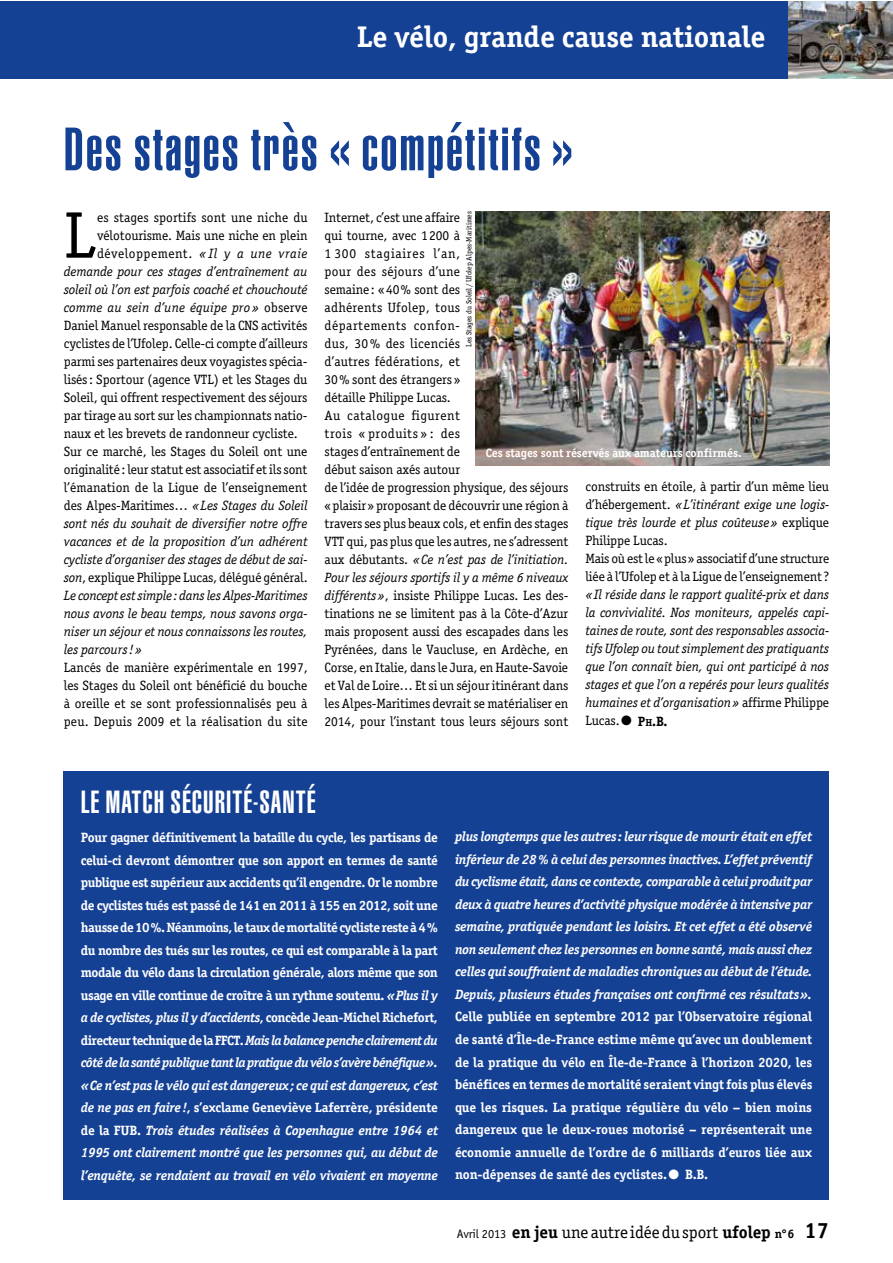
<style>
.page{position:relative;width:893px;height:1263px;background:#fff}
.page>*{position:absolute;margin:0;border:0;box-sizing:border-box;transform-origin:0 0}
.t1{font:66px "Officina Serif";color:#000}
.t2{font:900 extra-condensed 60px "Helvetica";letter-spacing:.035em;color:#154194}
.t3{font:900 extra-condensed 31.5px "Helvetica";letter-spacing:.03em;color:#fff}
.t4{font:700 30px "Officina Serif";letter-spacing:-.005em;color:#fff}
.t5{font:17.25px "Officina Serif";letter-spacing:-.005em;color:#000}
.t6{font:13.5px/18px "Officina Serif";letter-spacing:-.01em;color:#000}
.t7{font:700 13.5px/22.5px "Officina Serif";letter-spacing:-.015em;color:#fff;text-align:justify}
.t8{font:italic 13.5px/18px "Officina Serif";letter-spacing:-.01em;color:#000;text-align:justify}
.t9{font:italic 700 13.5px/22.5px "Officina Serif";letter-spacing:-.015em;color:#fff;text-align:justify}
.t10{font:italic 13.5px "Officina Serif";letter-spacing:.01em;color:#000}
.t11{font:13.5px "Officina Serif";letter-spacing:.03em;color:#000}
.t12{font:700 13.5px "Officina Serif";color:#000}
.t13{font:700 13.5px "Officina Serif";color:#fff}
.t14{font:700 12px "Officina Serif";letter-spacing:-.005em;color:#fff}
.t15{font:7.5px "Officina Serif";letter-spacing:-.005em;color:#000}
.s1{font-style:italic}
.s2{font-style:normal}
.s3{font-size:10.2px}
.s4{font-family:"Officina Sans";font-size:12.3px}
.s5{font-weight:700}
.s6{font-weight:700;font-size:12.3px}
.s7{font-weight:700;font-size:22.2px}
</style>
<div class="page">
<div style="left:0;top:1px;width:892px;height:78px;background:#154194"></div>
<img style="left:789px;top:1px;width:103px;height:78px">
<div style="left:64px;top:771px;width:765px;height:428px;background:#154194"></div>
<img style="left:475px;top:212px;width:354px;height:253px">
<h3 class="t4" style="left:357px;top:18px;width:410px">Le vélo, grande cause nationale</h3>
<h2 class="t2" style="left:64px;top:115px;width:510px">Des stages très « compétitifs »</h2>
<p class="t15" style="left:465px;top:347px;width:137px;rotate:-90deg">Les Stages du Soleil/Ufolep Alpes-Maritimes</p>
<p class="t6" style="left:325px;top:208px;width:245px">Internet, c’est une affaire<br>qui tourne, avec 1200 à<br>1 300 stagiaires l’an,<br>pour des séjours d’une<br>semaine: «40% sont des<br>adhérents Ufolep, tous<br>départements confon-<br>dus, 30 % des licenciés<br>d’autres fédérations, et<br>30% sont des étrangers»<br>détaille Philippe Lucas.<br>Au catalogue figurent<br>trois « produits » : des<br>stages d’entraînement de<br>début saison axés autour<br>de l’idée de progression physique, des séjours «plaisir» proposant de découvrir une région à travers ses plus beaux cols, et enfin des stages VTT qui, pas plus que les autres, ne s’adressent aux débutants. <span class="s1">«Ce n’est pas de l’initiation.<br>Pour les séjours sportifs il y a même 6 niveaux différents»</span>, insiste Philippe Lucas. Les des&shy;tinations ne se limitent pas à la Côte-d’Azur mais proposent aussi des escapades dans les Pyrénées, dans le Vaucluse, en Ardèche, en Corse, en Italie, dans le Jura, en Haute-Savoie et Val de Loire… Et si un séjour itinérant dans les Alpes-Maritimes devrait se matérialiser en 2014, pour l’instant tous leurs séjours sont</p>
<h1 class="t1" style="left:64px;top:197px;width:33px">L</h1>
<p class="t6" style="left:97px;top:208px;width:212px">es stages sportifs sont une niche du</p>
<p class="t6" style="left:97px;top:226px;width:212px">vélotourisme. Mais une niche en plein</p>
<p class="t11" style="left:97px;top:245px;width:212px">développement. <span class="s1">« Il y a une vraie</span></p>
<p class="t8" style="left:64px;top:262px;width:245px">demande pour ces stages d’entraînement au</p>
<p class="t8" style="left:64px;top:280px;width:245px">soleil où l’on est parfois coaché et chouchouté</p>
<p class="t10" style="left:64px;top:299px;width:245px">comme au sein d’une équipe pro » <span class="s2">observe</span></p>
<p class="t6" style="left:64px;top:316px;width:245px">Daniel Manuel responsable de la CNS activités</p>
<p class="t6" style="left:64px;top:334px;width:245px">cyclistes de l’Ufolep. Celle-ci compte d’ailleurs</p>
<p class="t6" style="left:64px;top:352px;width:245px">parmi ses partenaires deux voyagistes spécia-</p>
<p class="t6" style="left:64px;top:370px;width:245px">lisés: Sportour (agence VTL) et les Stages du</p>
<p class="t6" style="left:64px;top:388px;width:245px">Soleil, qui offrent respectivement des séjours</p>
<p class="t6" style="left:64px;top:406px;width:245px">par tirage au sort sur les championnats natio-</p>
<p class="t6" style="left:64px;top:424px;width:236px">naux et les brevets de randonneur cycliste.</p>
<p class="t6" style="left:64px;top:442px;width:245px">Sur ce marché, les Stages du Soleil ont une</p>
<p class="t6" style="left:64px;top:460px;width:245px">originalité: leur statut est associatif et ils sont</p>
<p class="t6" style="left:64px;top:478px;width:245px">l’émanation de la Ligue de l’enseignement</p>
<p class="t6" style="left:64px;top:496px;width:245px">des Alpes-Maritimes… <span class="s1">«Les Stages du Soleil</span></p>
<p class="t8" style="left:64px;top:514px;width:245px">sont nés du souhait de diversifier notre offre</p>
<p class="t8" style="left:64px;top:532px;width:245px">vacances et de la proposition d’un adhérent</p>
<p class="t8" style="left:64px;top:550px;width:245px">cycliste d’organiser des stages de début de sai-</p>
<p class="t6" style="left:64px;top:568px;width:245px"><span class="s1">son</span>, explique Philippe Lucas, délégué général.</p>
<p class="t8" style="left:64px;top:586px;width:245px">Le concept est simple: dans les Alpes-Maritimes</p>
<p class="t8" style="left:64px;top:604px;width:245px">nous avons le beau temps, nous savons orga-</p>
<p class="t8" style="left:64px;top:622px;width:245px">niser un séjour et nous connaissons les routes,</p>
<p class="t8" style="left:64px;top:640px;width:80px">les parcours!»</p>
<p class="t6" style="left:64px;top:658px;width:245px;text-align:justify">Lancés de manière expérimentale en 1997, les Stages du Soleil ont bénéficié du bouche à oreille et se sont professionnalisés peu à peu. Depuis 2009 et la réalisation du site</p>
<p class="t14" style="left:486px;top:445px;width:257px">Ces stages sont réservés aux amateurs confirmés.</p>
<p class="t6" style="left:585px;top:478px;width:245px">construits en étoile, à partir d’un même lieu d’hébergement. <span class="s1">«L’itinérant exige une logis&shy;tique très lourde et plus coûteuse»</span> explique Philippe Lucas.<br>Mais où est le «plus» associatif d’une structure liée à l’Ufolep et à la Ligue de l’enseignement?</p>
<p class="t8" style="left:585px;top:586px;width:245px">«Il réside dans le rapport qualité-prix et dans la convivialité. Nos moniteurs, appelés capi&shy;taines de route, sont des responsables associa&shy;tifs Ufolep ou tout simplement des pratiquants que l’on connaît bien, qui ont participé à nos stages et que l’on a repérés pour leurs qualités humaines et d’organisation» <span class="s2">affirme Philippe Lucas.</span></p>
<p class="t12" style="left:638px;top:713px;width:31px">P<span class="s3">H</span>.B.</p>
<h3 class="t3" style="left:81px;top:784px;width:236px">LE MATCH SÉCURITÉ-SANTÉ</h3>
<p class="t7" style="left:81px;top:826px;width:359px">Pour gagner définitivement la bataille du cycle, les partisans de celui-ci devront démontrer que son apport en termes de santé publique est supérieur aux accidents qu’il engendre. Or le nombre de cyclistes tués est passé de 141 en 2011 à 155 en 2012, soit une hausse de 10%. Néanmoins, le taux de mortalité cycliste reste à 4% du nombre des tués sur les routes, ce qui est comparable à la part modale du vélo dans la circulation générale, alors même que son usage en ville continue de croître à un rythme soutenu. <span class="s1">«Plus il y a de cyclistes, plus il y d’accidents</span>, concède Jean-Michel Richefort, directeur technique de la FFCT.<span class="s1">Mais la balance penche clairement du côté de la santé publique tant la pratique du vélo s’avère bénéfique». «Ce n’est pas le vélo qui est dangereux; ce qui est dangereux, c’est de ne pas en faire!</span>, s’exclame Geneviève Laferrère, présidente de la FUB. <span class="s1">Trois études réalisées à Copenhague entre 1964 et 1995 ont clairement montré que les personnes qui, au début de l’enquête, se rendaient au travail en vélo vivaient en moyenne</span></p>
<p class="t9" style="left:455px;top:826px;width:359px">plus longtemps que les autres: leur risque de mourir était en effet inférieur de 28% à celui des personnes inactives. L’effet préventif du cyclisme était, dans ce contexte, comparable à celui produit par deux à quatre heures d’activité physique modérée à intensive par semaine, pratiquée pendant les loisirs. Et cet effet a été observé non seulement chez les personnes en bonne santé, mais aussi chez celles qui souffraient de maladies chroniques au début de l’étude.<br>Depuis, plusieurs études françaises ont confirmé ces résultats».</p>
<p class="t7" style="left:455px;top:1005px;width:359px">Celle publiée en septembre 2012 par l’Observatoire régional de santé d’Île-de-France estime même qu’avec un doublement de la pratique du vélo en Île-de-France à l’horizon 2020, les bénéfices en termes de mortalité seraient vingt fois plus élevés que les risques. La pratique régulière du vélo – bien moins dangereux que le deux-roues motorisé – représenterait une économie annuelle de l’ordre de 6 milliards d’euros liée aux non-dépenses de santé des cyclistes.</p>
<p class="t13" style="left:685px;top:1166px;width:24px">B.B.</p>
<p class="t5" style="left:457px;top:1222px;width:374px"><span class="s4">Avril 2013</span> <span class="s5">en jeu</span> une autre idée du sport <span class="s5">ufolep</span> <span class="s6">n°6</span> <span class="s7">17</span></p>
</div>
